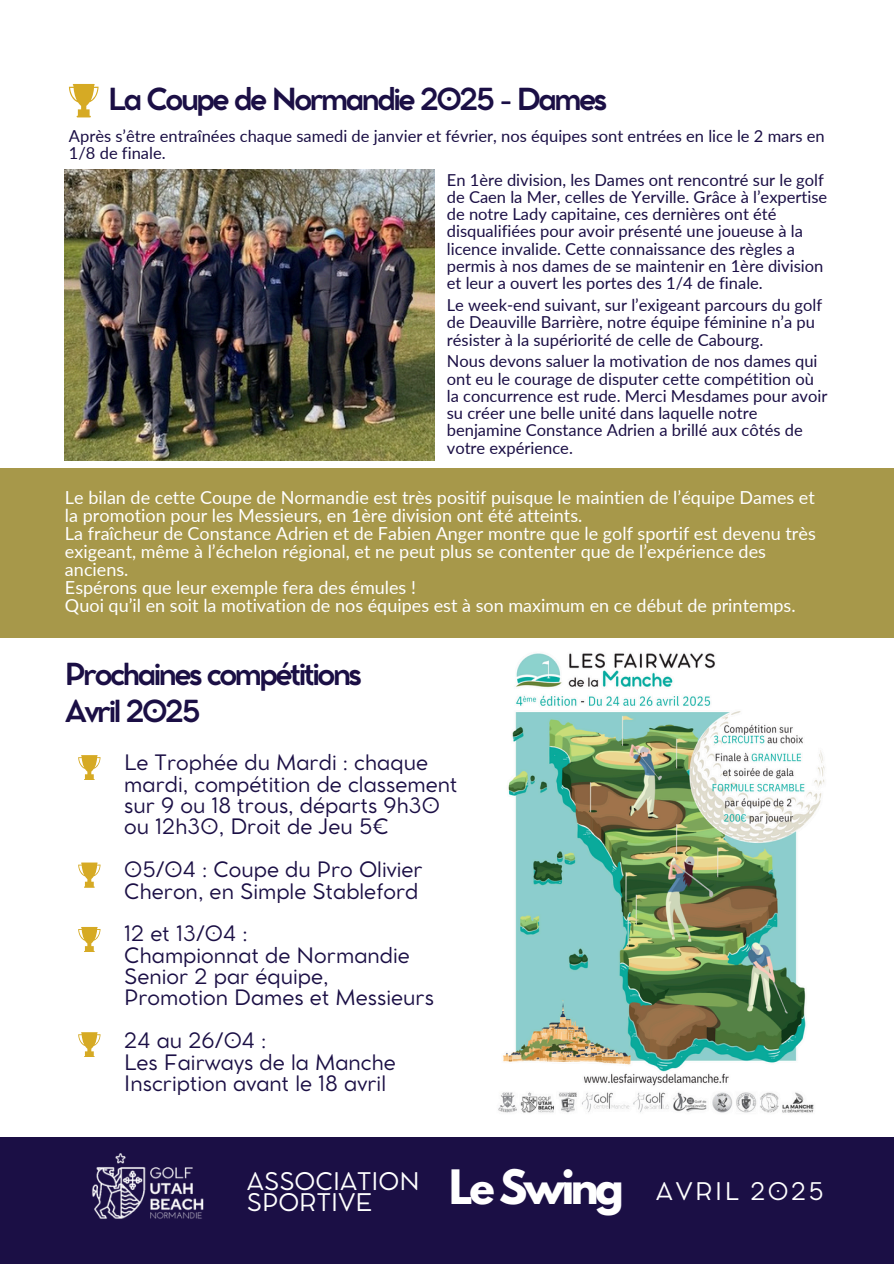
<style>
.page{position:relative;width:894px;height:1264px;background:#fff}
.page>*{position:absolute;margin:0;border:0;box-sizing:border-box;transform-origin:0 0}
.t1{font:700 42px "League Spartan";letter-spacing:-.085em;color:#fff}
.t2{font:700 30px/37.2px "Cocomat Pro";letter-spacing:-.085em;color:#1b0f45}
.t3{font:24px/21.3px "Cocomat Pro";color:#fff}
.t4{font:24px "Cocomat Pro";letter-spacing:.1em;color:#fff}
.t5{font:21px/21.3px "Cocomat Pro";color:#1b0f45}
.t6{font:18px/18px "Lato";color:#fff}
.t7{font:16.5px/17.2px "Lato";color:#1b0f45}
</style>
<div class="page">
<div style="left:0;top:1137px;width:893px;height:126px;background:#1b0f45"></div>
<img style="left:92px;top:1153px;width:112px;height:66px">
<img style="left:498px;top:653px;width:327px;height:460px">
<svg style="left:78px;top:755px;width:22px;height:24px"></svg>
<svg style="left:78px;top:862px;width:22px;height:25px"></svg>
<svg style="left:78px;top:927px;width:22px;height:24px"></svg>
<svg style="left:78px;top:1032px;width:22px;height:24px"></svg>
<img style="left:65px;top:170px;width:369px;height:290px">
<div style="left:0;top:468px;width:893px;height:170px;background:#a7984a"></div>
<svg style="left:69px;top:84px;width:29px;height:33px"></svg>
<p class="t2" style="left:108px;top:83px;width:500px">La Coupe de Normandie 2025 - Dames</p>
<h4 class="t7" style="left:69px;top:126px;width:757px">Après s’être entraînées chaque samedi de janvier et février, nos équipes sont entrées en lice le 2 mars en<br>1/8 de finale.</h4>
<p class="t7" style="left:446px;top:171px;width:382px">En 1ère division, les Dames ont rencontré sur le golf de Caen la Mer, celles de Yerville. Grâce à l’expertise de notre Lady capitaine, ces dernières ont été disqualifiées pour avoir présenté une joueuse à la licence invalide. Cette connaissance des règles a permis à nos dames de se maintenir en 1ère division et leur a ouvert les portes des 1/4 de finale.</p>
<p class="t7" style="left:446px;top:296px;width:377px">Le week-end suivant, sur l’exigeant parcours du golf de Deauville Barrière, notre équipe féminine n’a pu résister à la supériorité de celle de Cabourg.</p>
<p class="t7" style="left:446px;top:352px;width:382px">Nous devons saluer la motivation de nos dames qui ont eu le courage de disputer cette compétition où la concurrence est rude. Merci Mesdames pour avoir su créer une belle unité dans laquelle notre benjamine Constance Adrien a brillé aux côtés de votre expérience.</p>
<p class="t6" style="left:65px;top:488px;width:751px">Le bilan de cette Coupe de Normandie est très positif puisque le maintien de l’équipe Dames et la promotion pour les Messieurs, en 1ère division ont été atteints.</p>
<h2 class="t6" style="left:65px;top:524px;width:752px">La fraîcheur de Constance Adrien et de Fabien Anger montre que le golf sportif est devenu très exigeant, même à l’échelon régional, et ne peut plus se contenter que de l’expérience des anciens.</h2>
<h4 class="t6" style="left:65px;top:578px;width:352px">Espérons que leur exemple fera des émules !</h4>
<h4 class="t6" style="left:65px;top:596px;width:732px">Quoi qu’il en soit la motivation de nos équipes est à son maximum en ce début de printemps.</h4>
<p class="t2" style="left:65px;top:658px;width:298px">Prochaines compétitions<br>Avril 2025</p>
<p class="t5" style="left:124px;top:753px;width:335px">Le Trophée du Mardi : chaque mardi, compétition de classement sur 9 ou 18 trous, départs 9h30 ou 12h30, Droit de Jeu 5€</p>
<p class="t5" style="left:124px;top:860px;width:300px">05/04 : Coupe du Pro Olivier<br>Cheron, en Simple Stableford</p>
<p class="t5" style="left:124px;top:924px;width:311px">12 et 13/04 :<br>Championnat de Normandie<br>Senior 2 par équipe,<br>Promotion Dames et Messieurs</p>
<p class="t5" style="left:124px;top:1031px;width:273px">24 au 26/04 :<br>Les Fairways de la Manche<br>Inscription avant le 18 avril</p>
<p class="t3" style="left:247px;top:1172px;width:174px">ASSOCIATION<br>SPORTIVE</p>
<h2 class="t1" style="left:449px;top:1166px;width:176px">Le Swing</h2>
<p class="t4" style="left:655px;top:1182px;width:169px">AVRIL 2025</p>
</div>
